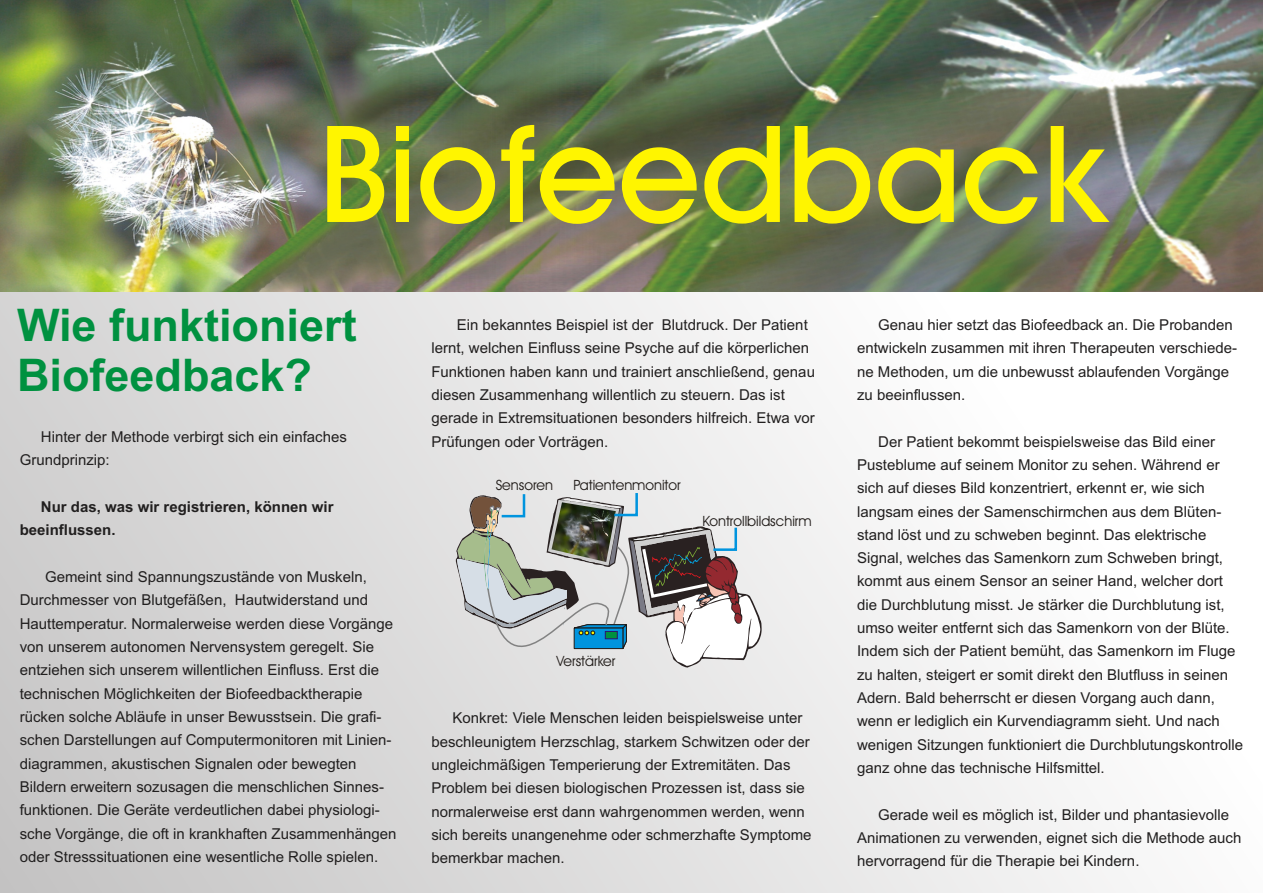
<style>
.page{position:relative;width:1263px;height:893px;background:#fff}
.page>*{position:absolute;margin:0;border:0;box-sizing:border-box;transform-origin:0 0}
.t1{font:500 135px "Avant Garde IT Cby BT";color:#fff500}
.t2{font:700 45px/50.2px "Arial";color:#009140}
.t3{font:15px/23.2px "Arial";color:#211f1f}
.t4{font:700 15px/23.2px "Arial";color:#211f1f}
.t5{font:14.25px "Avant Garde IT Cby BT";color:#1f1a17}
</style>
<div class="page">
<div style="left:0;top:0;width:1263px;height:893px;background:linear-gradient(to right,#cdcccc,#fff)"></div>
<img style="left:0;top:0;width:1263px;height:291px">
<svg style="left:456px;top:490px;width:306px;height:222px;background:#c1c3c2"></svg>
<h1 class="t1" style="left:319px;top:119px;width:790px">Biofeedback</h1>
<h2 class="t2" style="left:17px;top:304px;width:341px">Wie funktioniert<br>Biofeedback?</h2>
<p class="t3" style="left:20px;top:427px;width:329px;text-indent:21px">Hinter der Methode verbirgt sich ein einfaches<br>Grundprinzip:</p>
<p class="t4" style="left:20px;top:497px;width:315px;text-indent:21px">Nur das, was wir registrieren, können wir beeinflussen.</p>
<p class="t3" style="left:20px;top:567px;width:378px;text-indent:25px">Gemeint sind Spannungszustände von Muskeln, Durchmesser von Blutgefäßen, Hautwiderstand und Hauttemperatur. Normalerweise werden diese Vorgänge von unserem autonomen Nervensystem geregelt. Sie entziehen sich unserem willentlichen Einfluss. Erst die technischen Möglichkeiten der Biofeedbacktherapie rücken solche Abläufe in unser Bewusstsein. Die grafi&shy;schen Darstellungen auf Computermonitoren mit Linien&shy;diagrammen, akustischen Signalen oder bewegten Bildern erweitern sozusagen die menschlichen Sinnes&shy;funktionen. Die Geräte verdeutlichen dabei physiologi&shy;sche Vorgänge, die oft in krankhaften Zusammenhängen oder Stresssituationen eine wesentliche Rolle spielen.</p>
<p class="t3" style="left:431px;top:314px;width:385px;text-indent:25px">Ein bekanntes Beispiel ist der Blutdruck. Der Patient lernt, welchen Einfluss seine Psyche auf die körperlichen Funktionen haben kann und trainiert anschließend, genau diesen Zusammenhang willentlich zu steuern. Das ist gerade in Extremsituationen besonders hilfreich. Etwa vor Prüfungen oder Vorträgen.</p>
<p class="t5" style="left:496px;top:480px;width:59px">Sensoren</p>
<p class="t5" style="left:573px;top:479px;width:109px">Patientenmonitor</p>
<p class="t5" style="left:702px;top:515px;width:111px">Kontrollbildschirm</p>
<p class="t5" style="left:556px;top:655px;width:61px">Verstärker</p>
<p class="t3" style="left:431px;top:708px;width:382px;text-indent:21px">Konkret: Viele Menschen leiden beispielsweise unter beschleunigtem Herzschlag, starkem Schwitzen oder der ungleichmäßigen Temperierung der Extremitäten. Das Problem bei diesen biologischen Prozessen ist, dass sie normalerweise erst dann wahrgenommen werden, wenn sich bereits unangenehme oder schmerzhafte Symptome bemerkbar machen.</p>
<p class="t3" style="left:857px;top:314px;width:381px;text-indent:21px">Genau hier setzt das Biofeedback an. Die Probanden entwickeln zusammen mit ihren Therapeuten verschiede&shy;ne Methoden, um die unbewusst ablaufenden Vorgänge zu beeinflussen.</p>
<p class="t3" style="left:857px;top:431px;width:388px;text-indent:21px">Der Patient bekommt beispielsweise das Bild einer Pusteblume auf seinem Monitor zu sehen. Während er sich auf dieses Bild konzentriert, erkennt er, wie sich langsam eines der Samenschirmchen aus dem Blüten&shy;stand löst und zu schweben beginnt. Das elektrische Signal, welches das Samenkorn zum Schweben bringt, kommt aus einem Sensor an seiner Hand, welcher dort die Durchblutung misst. Je stärker die Durchblutung ist, umso weiter entfernt sich das Samenkorn von der Blüte.<br>Indem sich der Patient bemüht, das Samenkorn im Fluge zu halten, steigert er somit direkt den Blutfluss in seinen Adern. Bald beherrscht er diesen Vorgang auch dann, wenn er lediglich ein Kurvendiagramm sieht. Und nach wenigen Sitzungen funktioniert die Durchblutungskontrolle ganz ohne das technische Hilfsmittel.</p>
<p class="t3" style="left:857px;top:804px;width:386px;text-indent:21px">Gerade weil es möglich ist, Bilder und phantasievolle<br>Animationen zu verwenden, eignet sich die Methode auch hervorragend für die Therapie bei Kindern.</p>
</div>
